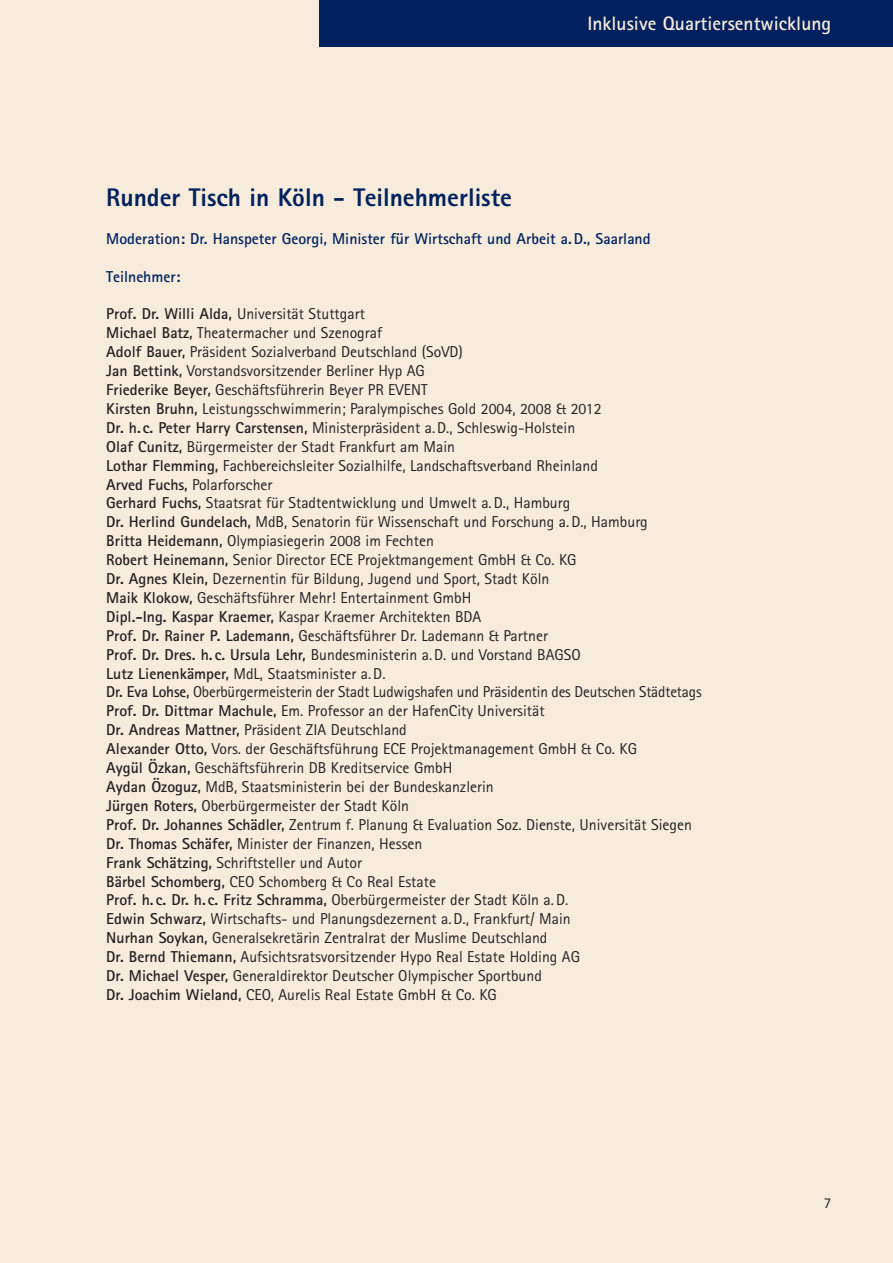
<style>
.page{position:relative;width:893px;height:1263px;background:#f7ebdc}
.page>*{position:absolute;margin:0;border:0;box-sizing:border-box;transform-origin:0 0}
.t1{font:800 25.5px "Rotis Sans Serif";color:#00215d}
.t2{font:700 19.5px "Rotis Sans Serif";color:#f7ebdc}
.t3{font:15.75px/18.9px "Rotis Sans Serif";color:#231f20}
.t4{font:700 15.75px "Rotis Sans Serif";color:#00215d}
.t5{font:15px "Rotis Sans Serif";color:#231f20}
.s1{font-weight:700}
</style>
<div class="page">
<div style="left:319px;top:0;width:574px;height:47px;background:#00215d"></div>
<p class="t2" style="left:587px;top:11px;width:245px">Inklusive Quartiersentwicklung</p>
<h1 class="t1" style="left:106px;top:181px;width:407px">Runder Tisch in Köln - Teilnehmerliste</h1>
<p class="t4" style="left:106px;top:228px;width:546px">Moderation: Dr. Hanspeter Georgi, Minister für Wirtschaft und Arbeit a.D., Saarland</p>
<p class="t4" style="left:106px;top:266px;width:76px">Teilnehmer:</p>
<p class="t3" style="left:106px;top:305px;width:597px"><span class="s1">Prof. Dr. Willi Alda,</span> Universität Stuttgart<br><span class="s1">Michael Batz,</span> Theatermacher und Szenograf<br><span class="s1">Adolf Bauer,</span> Präsident Sozialverband Deutschland (SoVD)<br><span class="s1">Jan Bettink,</span> Vorstandsvorsitzender Berliner Hyp AG<br><span class="s1">Friederike Beyer,</span> Geschäftsführerin Beyer PR EVENT<br><span class="s1">Kirsten Bruhn,</span> Leistungsschwimmerin; Paralympisches Gold 2004, 2008 &amp; 2012<br><span class="s1">Dr. h. c. Peter Harry Carstensen,</span> Ministerpräsident a.D., Schleswig-Holstein<br><span class="s1">Olaf Cunitz,</span> Bürgermeister der Stadt Frankfurt am Main<br><span class="s1">Lothar Flemming,</span> Fachbereichsleiter Sozialhilfe, Landschaftsverband Rheinland<br><span class="s1">Arved Fuchs,</span> Polarforscher<br><span class="s1">Gerhard Fuchs,</span> Staatsrat für Stadtentwicklung und Umwelt a.D., Hamburg<br><span class="s1">Dr. Herlind Gundelach,</span> MdB, Senatorin für Wissenschaft und Forschung a.D., Hamburg<br><span class="s1">Britta Heidemann,</span> Olympiasiegerin 2008 im Fechten<br><span class="s1">Robert Heinemann,</span> Senior Director ECE Projektmangement GmbH &amp; Co. KG<br><span class="s1">Dr. Agnes Klein,</span> Dezernentin für Bildung, Jugend und Sport, Stadt Köln<br><span class="s1">Maik Klokow,</span> Geschäftsführer Mehr! Entertainment GmbH<br><span class="s1">Dipl.-Ing. Kaspar Kraemer,</span> Kaspar Kraemer Architekten BDA<br><span class="s1">Prof. Dr. Rainer P. Lademann,</span> Geschäftsführer Dr. Lademann &amp; Partner<br><span class="s1">Prof. Dr. Dres. h. c. Ursula Lehr,</span> Bundesministerin a.D. und Vorstand BAGSO<br><span class="s1">Lutz Lienenkämper,</span> MdL, Staatsminister a.D.<br><span class="s1">Dr. Eva Lohse,</span> Oberbürgermeisterin der Stadt Ludwigshafen und Präsidentin des Deutschen Städtetags <span class="s1">Prof. Dr. Dittmar Machule,</span> Em. Professor an der HafenCity Universität<br><span class="s1">Dr. Andreas Mattner,</span> Präsident ZIA Deutschland<br><span class="s1">Alexander Otto,</span> Vors. der Geschäftsführung ECE Projektmanagement GmbH &amp; Co. KG<br><span class="s1">Aygül Özkan,</span> Geschäftsführerin DB Kreditservice GmbH<br><span class="s1">Aydan Özoguz,</span> MdB, Staatsministerin bei der Bundeskanzlerin<br><span class="s1">Jürgen Roters,</span> Oberbürgermeister der Stadt Köln<br><span class="s1">Prof. Dr. Johannes Schädler,</span> Zentrum f. Planung &amp; Evaluation Soz. Dienste, Universität Siegen <span class="s1">Dr. Thomas Schäfer,</span> Minister der Finanzen, Hessen<br><span class="s1">Frank Schätzing,</span> Schriftsteller und Autor<br><span class="s1">Bärbel Schomberg,</span> CEO Schomberg &amp; Co Real Estate<br><span class="s1">Prof. h. c. Dr. h. c. Fritz Schramma,</span> Oberbürgermeister der Stadt Köln a.D.<br><span class="s1">Edwin Schwarz,</span> Wirtschafts- und Planungsdezernent a.D., Frankfurt/ Main<br><span class="s1">Nurhan Soykan,</span> Generalsekretärin Zentralrat der Muslime Deutschland<br><span class="s1">Dr. Bernd Thiemann,</span> Aufsichtsratsvorsitzender Hypo Real Estate Holding AG<br><span class="s1">Dr. Michael Vesper,</span> Generaldirektor Deutscher Olympischer Sportbund<br><span class="s1">Dr. Joachim Wieland,</span> CEO, Aurelis Real Estate GmbH &amp; Co. KG</p>
<p class="t5" style="left:824px;top:1194px;width:9px">7</p>
</div>
